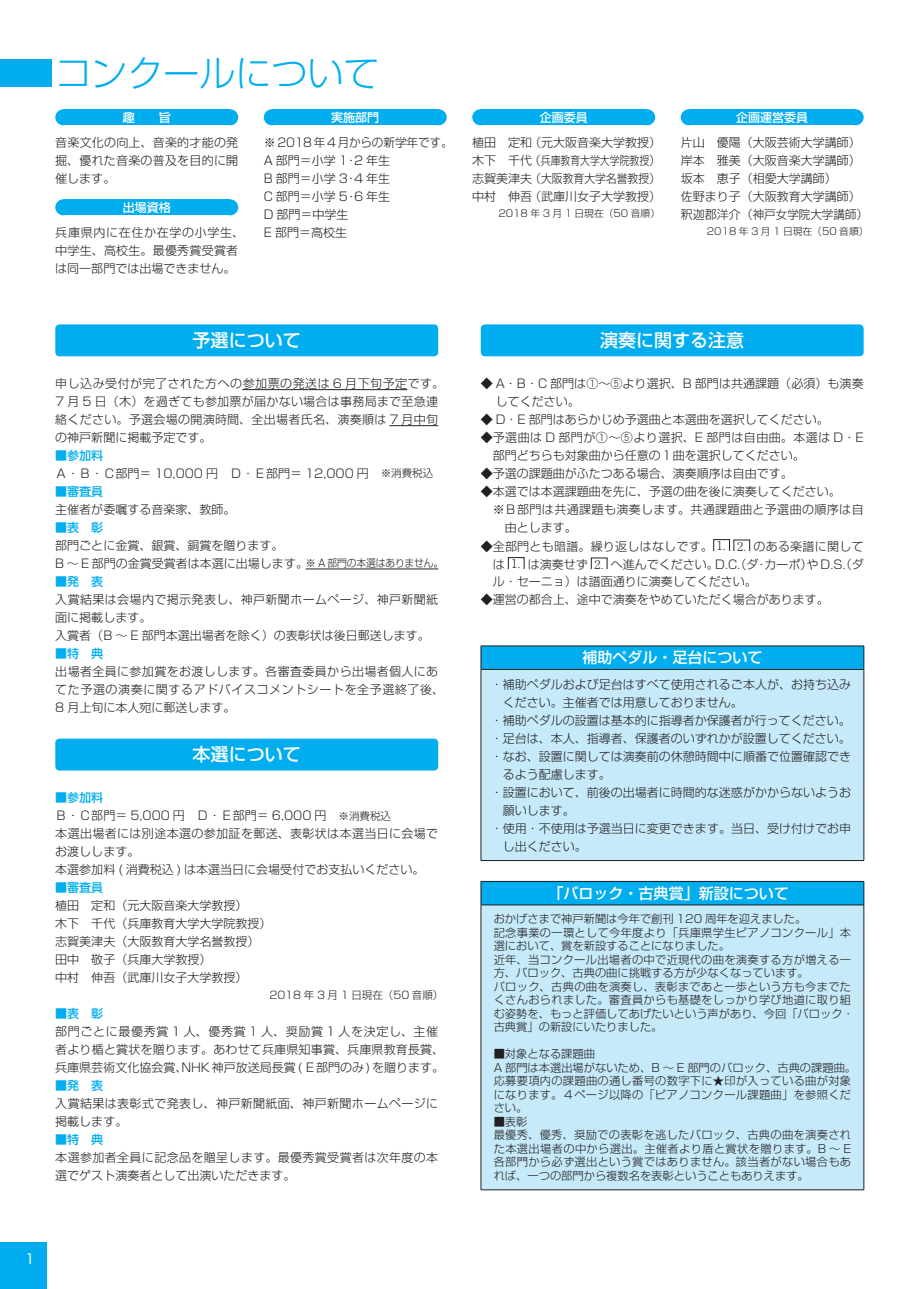
<style>
.page{position:relative;width:919px;height:1289px;background:#fff}
.page>*{position:absolute;margin:0;border:0;box-sizing:border-box;transform-origin:0 0}
.t1{font:300 36px "Shin Go Pro";color:#00aeef}
.t2{font:500 18px "Shin Go Pro";color:#fff}
.t3{font:500 15px "Shin Go Pro";color:#fff}
.t4{font:13.5px "Shin Go Pro";color:#fff}
.t5{font:300 12px/18px "Shin Go Pro";color:#231f20}
.t6{font:300 12px/18px "Shin Go Pro";letter-spacing:.03em;color:#231f20}
.t7{font:300 12px/18px "Shin Go Pro";letter-spacing:.025em;color:#231f20}
.t8{font:300 12px/18px "Shin Go Pro";letter-spacing:.02em;color:#231f20}
.t9{font:500 12px "Shin Go Pro";color:#00aeef}
.t10{font:300 12px "Shin Go Pro";letter-spacing:.035em;color:#231f20}
.t11{font:500 12px "Shin Go Pro";color:#fff}
.t12{font:300 11.25px/13.5px "Shin Go Pro";letter-spacing:.025em;color:#231f20}
.t13{font:300 10.5px "Shin Go Pro";color:#231f20}
.t14{font:300 9.75px "Shin Go Pro";color:#231f20}
.s1{font-weight:500;color:#00aeef}
.s2{font-size:10.5px}
.s3{font-family:"Ryumin Pro"}
</style>
<div class="page">
<div style="left:0;top:1242px;width:47px;height:46px;background:#00aeef"></div>
<div style="left:63px;top:109px;width:167px;height:16px;background:#00aeef"></div>
<div style="left:55px;top:109px;width:16px;height:16px;background:#00aeef;border-radius:50%"></div>
<div style="left:222px;top:109px;width:16px;height:16px;background:#00aeef;border-radius:50%"></div>
<div style="left:63px;top:199px;width:167px;height:16px;background:#00aeef"></div>
<div style="left:55px;top:199px;width:16px;height:16px;background:#00aeef;border-radius:50%"></div>
<div style="left:222px;top:199px;width:16px;height:16px;background:#00aeef;border-radius:50%"></div>
<div style="left:272px;top:109px;width:166px;height:16px;background:#00aeef"></div>
<div style="left:264px;top:109px;width:16px;height:16px;background:#00aeef;border-radius:50%"></div>
<div style="left:431px;top:109px;width:15px;height:16px;background:#00aeef;border-radius:50%"></div>
<div style="left:480px;top:109px;width:167px;height:16px;background:#00aeef"></div>
<div style="left:472px;top:109px;width:16px;height:16px;background:#00aeef;border-radius:50%"></div>
<div style="left:639px;top:109px;width:16px;height:16px;background:#00aeef;border-radius:50%"></div>
<div style="left:688px;top:109px;width:167px;height:16px;background:#00aeef"></div>
<div style="left:680px;top:109px;width:16px;height:16px;background:#00aeef;border-radius:50%"></div>
<div style="left:847px;top:109px;width:16px;height:16px;background:#00aeef;border-radius:50%"></div>
<div style="left:0;top:60px;width:51px;height:27px;background:#00aeef"></div>
<hr style="left:242px;top:389px;width:165px;height:1px;background:#231f20">
<hr style="left:389px;top:425px;width:49px;height:1px;background:#231f20">
<hr style="left:305px;top:568px;width:133px;height:1px;background:#231f20">
<div style="left:55px;top:324px;width:383px;height:32px;background:#00aeef;border-radius:4px"></div>
<div style="left:55px;top:738px;width:383px;height:32px;background:#00aeef;border-radius:4px"></div>
<div style="left:480px;top:324px;width:383px;height:32px;background:#00aeef;border-radius:4px"></div>
<div style="left:713px;top:539px;width:16px;height:13px;border:1px solid #231f20"></div>
<svg style="left:713px;top:551px;width:16px;height:1px"></svg>
<div style="left:508px;top:557px;width:16px;height:13px;border:1px solid #231f20"></div>
<svg style="left:507px;top:569px;width:17px;height:2px"></svg>
<div style="left:481px;top:646px;width:382px;height:23px;background:#00aeef"></div>
<div style="left:481px;top:669px;width:382px;height:191px;background:#c6eafa"></div>
<hr style="left:480px;top:645px;width:384px;height:1px;background:#231f20">
<svg style="left:480px;top:646px;width:1px;height:23px"></svg>
<svg style="left:863px;top:646px;width:1px;height:23px"></svg>
<hr style="left:480px;top:669px;width:384px;height:1px;background:#231f20">
<hr style="left:480px;top:669px;width:1px;height:191px;background:#231f20">
<hr style="left:863px;top:669px;width:1px;height:191px;background:#231f20">
<hr style="left:480px;top:860px;width:384px;height:1px;background:#231f20">
<div style="left:481px;top:881px;width:382px;height:23px;background:#00aeef"></div>
<div style="left:481px;top:904px;width:382px;height:285px;background:#c6eafa"></div>
<hr style="left:480px;top:881px;width:384px;height:1px;background:#231f20">
<svg style="left:480px;top:881px;width:1px;height:23px"></svg>
<svg style="left:863px;top:882px;width:1px;height:22px"></svg>
<hr style="left:480px;top:904px;width:384px;height:1px;background:#231f20">
<hr style="left:480px;top:905px;width:1px;height:284px;background:#231f20">
<hr style="left:863px;top:905px;width:1px;height:284px;background:#231f20">
<hr style="left:480px;top:1189px;width:384px;height:1px;background:#231f20">
<h1 class="t1" style="left:55px;top:44px;width:326px">コンクールについて</h1>
<p class="t11" style="left:123px;top:107px;width:49px">趣　　旨</p>
<p class="t5" style="left:55px;top:132px;width:184px;text-align:justify">音楽文化の向上、音楽的才能の発掘、優れた音楽の普及を目的に開催します。</p>
<p class="t11" style="left:123px;top:197px;width:49px">出場資格</p>
<p class="t8" style="left:55px;top:222px;width:190px">兵庫県内に在住か在学の小学生、中学生、高校生。最優秀賞受賞者は同一部門では出場できません。</p>
<p class="t11" style="left:331px;top:107px;width:49px">実施部門</p>
<p class="t5" style="left:264px;top:132px;width:190px">※ 2018 年 4 月からの新学年です。<br>A 部門＝小学 1･2 年生<br>B 部門＝小学 3･4 年生<br>C 部門＝小学 5･6 年生<br>D 部門＝中学生<br>E 部門＝高校生</p>
<h2 class="t2" style="left:193px;top:325px;width:109px">予選について</h2>
<p class="t7" style="left:55px;top:373px;width:390px">申し込み受付が完了された方への参加票の発送は 6 月下旬予定です。<br>7 月 5 日（木）を過ぎても参加票が届かない場合は事務局まで至急連絡ください。予選会場の開演時間、全出場者氏名、演奏順は 7 月中旬の神戸新聞に掲載予定です。</p>
<p class="t5" style="left:55px;top:445px;width:379px"><span class="s1">■参加料<br></span>Ａ・Ｂ・Ｃ部門＝ 10,000 円　Ｄ・Ｅ部門＝ 12,000 円　<span class="s2">※消費税込</span></p>
<p class="t9" style="left:55px;top:481px;width:49px">■審査員</p>
<p class="t5" style="left:55px;top:499px;width:182px">主催者が委嘱する音楽家、教師。</p>
<p class="t9" style="left:55px;top:517px;width:50px">■表　彰</p>
<p class="t5" style="left:55px;top:535px;width:389px">部門ごとに金賞、銀賞、銅賞を贈ります。<br>B ～ E 部門の金賞受賞者は本選に出場します。<span class="s2">※ A 部門の本選はありません。</span></p>
<p class="t9" style="left:55px;top:571px;width:50px">■発　表</p>
<p class="t5" style="left:55px;top:589px;width:384px">入賞結果は会場内で掲示発表し、神戸新聞ホームページ、神戸新聞紙面に掲載します。<br>入賞者（B ～ E 部門本選出場者を除く）の表彰状は後日郵送します。</p>
<p class="t9" style="left:55px;top:643px;width:50px">■特　典</p>
<p class="t6" style="left:55px;top:661px;width:390px">出場者全員に参加賞をお渡しします。各審査委員から出場者個人にあてた予選の演奏に関するアドバイスコメントシートを全予選終了後、<br>8 月上旬に本人宛に郵送します。</p>
<h2 class="t2" style="left:193px;top:739px;width:109px">本選について</h2>
<p class="t5" style="left:55px;top:787px;width:384px"><span class="s1">■参加料<br></span>Ｂ・Ｃ部門＝ 5,000 円　Ｄ・Ｅ部門＝ 6,000 円　<span class="s2">※消費税込<br></span>本選出場者には別途本選の参加証を郵送、表彰状は本選当日に会場でお渡しします。<br>本選参加料 ( 消費税込 ) は本選当日に会場受付でお支払いください。</p>
<p class="t9" style="left:55px;top:877px;width:49px">■審査員</p>
<p class="t5" style="left:55px;top:895px;width:218px">植田　定和（元大阪音楽大学教授）<br>木下　千代（兵庫教育大学大学院教授）志賀美津夫（大阪教育大学名誉教授）田中　敬子（兵庫大学教授）<br>中村　伸吾（武庫川女子大学教授）</p>
<p class="t13" style="left:269px;top:986px;width:176px">2018 年 3 月 1 日現在（50 音順）</p>
<p class="t9" style="left:55px;top:1003px;width:50px">■表　彰</p>
<p class="t5" style="left:55px;top:1021px;width:390px">部門ごとに最優秀賞 1 人、優秀賞 1 人、奨励賞 1 人を決定し、主催者より楯と賞状を贈ります。あわせて兵庫県知事賞、兵庫県教育長賞、兵庫県芸術文化協会賞、NHK神戸放送局長賞(Ｅ部門のみ)を贈ります。</p>
<p class="t9" style="left:55px;top:1075px;width:50px">■発　表</p>
<p class="t6" style="left:55px;top:1093px;width:384px">入賞結果は表彰式で発表し、神戸新聞紙面、神戸新聞ホームページに掲載します。</p>
<p class="t9" style="left:55px;top:1129px;width:50px">■特　典</p>
<p class="t6" style="left:55px;top:1147px;width:384px">本選参加者全員に記念品を贈呈します。最優秀賞受賞者は次年度の本選でゲスト演奏者として出演いただきます。</p>
<p class="t11" style="left:539px;top:107px;width:49px">企画委員</p>
<p class="t5" style="left:472px;top:132px;width:190px;text-align:justify">植田　定和（元大阪音楽大学教授）木下　千代（兵庫教育大学大学院教授）志賀美津夫（大阪教育大学名誉教授）中村　伸吾（武庫川女子大学教授）</p>
<p class="t14" style="left:498px;top:205px;width:163px">2018 年 3 月 1 日現在（50 音順）</p>
<p class="t11" style="left:736px;top:107px;width:73px">企画運営委員</p>
<p class="t5" style="left:680px;top:132px;width:189px">片山　優陽（大阪芸術大学講師）岸本　雅美（大阪音楽大学講師）坂本　恵子（相愛大学講師）<br>佐野まり子（大阪教育大学講師）釈迦郡洋介（神戸女学院大学講師）</p>
<p class="t14" style="left:706px;top:223px;width:163px">2018 年 3 月 1 日現在（50 音順）</p>
<h2 class="t2" style="left:600px;top:325px;width:145px">演奏に関する注意</h2>
<p class="t5" style="left:495px;top:373px;width:369px;text-indent:-15px">◆ A・B・C 部門は①～⑤より選択、B 部門は共通課題（必須）も演奏してください。</p>
<p class="t5" style="left:480px;top:409px;width:349px">◆ D・E 部門はあらかじめ予選曲と本選曲を選択してください。</p>
<p class="t5" style="left:492px;top:427px;width:372px;text-indent:-12px">◆予選曲は D 部門が①～⑤より選択、E 部門は自由曲。本選は D・E部門どちらも対象曲から任意の１曲を選択してください。</p>
<p class="t5" style="left:480px;top:463px;width:313px">◆予選の課題曲がふたつある場合、演奏順序は自由です。</p>
<p class="t5" style="left:480px;top:481px;width:361px">◆本選では本選課題曲を先に、予選の曲を後に演奏してください。</p>
<p class="t10" style="left:480px;top:499px;width:384px">　※Ｂ部門は共通課題も演奏します。共通課題曲と予選曲の順序は自</p>
<p class="t5" style="left:504px;top:517px;width:73px">由とします。</p>
<p class="t5" style="left:492px;top:536px;width:372px;text-align:justify;text-indent:-12px">◆全部門とも暗譜。繰り返しはなしです。 <span class="s3">1． 2．</span>のある楽譜に関しては <span class="s3">1．</span>は演奏せず <span class="s3">2．</span>へ進んでください。D.C.（ダ・カーポ）や D.S.（ダル・セーニョ）は譜面通りに演奏してください。</p>
<p class="t5" style="left:480px;top:589px;width:350px">◆運営の都合上、途中で演奏をやめていただく場合があります。</p>
<p class="t3" style="left:582px;top:645px;width:181px">補助ペダル・足台について</p>
<p class="t5" style="left:490px;top:673px;width:362px">・補助ペダルおよび足台はすべて使用されるご本人が、お持ち込み</p>
<p class="t5" style="left:502px;top:691px;width:241px">ください。主催者では用意しておりません。</p>
<p class="t5" style="left:490px;top:709px;width:361px">・補助ペダルの設置は基本的に指導者か保護者が行ってください。</p>
<p class="t5" style="left:490px;top:727px;width:361px">・足台は、本人、指導者、保護者のいずれかが設置してください。</p>
<p class="t5" style="left:490px;top:745px;width:362px">・なお、設置に関しては演奏前の休憩時間中に順番で位置確認でき</p>
<p class="t5" style="left:502px;top:763px;width:109px">るよう配慮します。</p>
<p class="t5" style="left:490px;top:781px;width:362px">・設置において、前後の出場者に時間的な迷惑がかからないようお</p>
<p class="t5" style="left:502px;top:799px;width:73px">願いします。</p>
<p class="t5" style="left:490px;top:817px;width:362px">・使用･不使用は予選当日に変更できます。当日、受け付けでお申</p>
<p class="t5" style="left:502px;top:835px;width:85px">し出ください。</p>
<p class="t3" style="left:548px;top:880px;width:242px">「バロック・古典賞」新設について</p>
<p class="t12" style="left:493px;top:910px;width:361px">おかげさまで神戸新聞は今年で創刊 120 周年を迎えました。<br>記念事業の一環として今年度より「兵庫県学生ピアノコンクール」本選において、賞を新設することになりました。<br>近年、当コンクール出場者の中で近現代の曲を演奏する方が増える一方、バロック、古典の曲に挑戦する方が少なくなっています。<br>バロック、古典の曲を演奏し、表彰まであと一歩という方も今までたくさんおられました。審査員からも基礎をしっかり学び地道に取り組む姿勢を、もっと評価してあげたいという声があり、今回「バロック・古典賞」の新設にいたりました。</p>
<p class="t12" style="left:493px;top:1045px;width:364px">■対象となる課題曲<br>A 部門は本選出場がないため、B ～ E 部門のバロック、古典の課題曲。応募要項内の課題曲の通し番号の数字下に★印が入っている曲が対象になります。４ページ以降の「ピアノコンクール課題曲」を参照ください。</p>
<p class="t12" style="left:493px;top:1113px;width:359px">■表彰<br>最優秀、優秀、奨励での表彰を逃したバロック、古典の曲を演奏された本選出場者の中から選出。主催者より盾と賞状を贈ります。B ～ E各部門から必ず選出という賞ではありません。該当者がない場合もあれば、一つの部門から複数名を表彰ということもありえます。</p>
<p class="t4" style="left:26px;top:1247px;width:8px">1</p>
</div>
